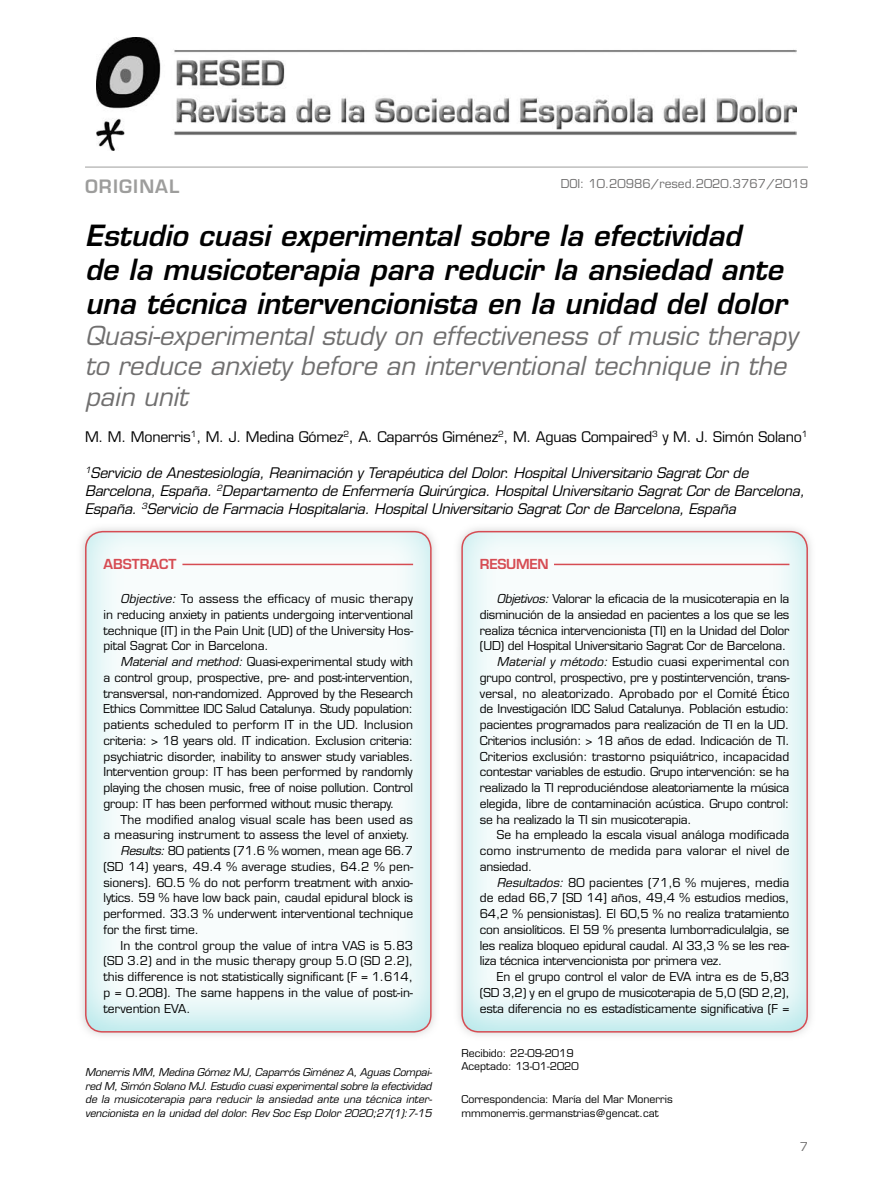
<style>
.page{position:relative;width:893px;height:1191px;background:#fff}
.page>*{position:absolute;margin:0;border:0;box-sizing:border-box;transform-origin:0 0}
.t1{font:italic 600 28.5px/34.2px "Eurostile LT Std";color:#000}
.t2{font:italic 25.5px/30.6px "Eurostile LT Std";color:#706f6f}
.t3{font:600 18px "Eurostile LT Std";letter-spacing:.06em;color:#9d9d9c}
.t4{font:italic 14.25px/18px "Eurostile LT Std";letter-spacing:-.015em;color:#000}
.t5{font:14.25px "Eurostile LT Std";letter-spacing:-.015em;color:#000}
.t6{font:600 13.5px "Eurostile LT Std";color:#d64c53}
.t7{font:600 13.5px "Eurostile LT Std";letter-spacing:-.02em;color:#d64c53}
.t8{font:12px/15.8px "Eurostile LT Std";letter-spacing:-.015em;color:#000;text-align:justify}
.t9{font:12px "Eurostile LT Std";letter-spacing:.005em;color:#000}
.t10{font:12px "Eurostile LT Std";color:#706f6f}
.t11{font:italic 10.5px/13.5px "Eurostile LT Std";letter-spacing:-.01em;color:#000;text-align:justify}
.t12{font:10.5px/13px "Eurostile LT Std";color:#000}
.s1{font-style:italic}
</style>
<div class="page">
<img style="left:81px;top:528px;width:354px;height:508px">
<img style="left:86px;top:531px;width:345px;height:500px">
<hr style="left:182px;top:563px;width:231px;height:2px;background:#d64c53">
<div style="left:85px;top:531px;width:347px;height:501px;border:2px solid #d64c53;border-radius:17px"></div>
<img style="left:458px;top:528px;width:353px;height:508px">
<img style="left:462px;top:531px;width:345px;height:500px">
<hr style="left:554px;top:563px;width:235px;height:2px;background:#d64c53">
<div style="left:461px;top:531px;width:347px;height:501px;border:2px solid #d64c53;border-radius:17px"></div>
<hr style="left:85px;top:167px;width:723px;height:1px;background:#9d9d9c">
<img style="left:96px;top:37px;width:701px;height:114px">
<h3 class="t3" style="left:85px;top:175px;width:96px">ORIGINAL</h3>
<p class="t10" style="left:561px;top:176px;width:249px">DOI: 10.20986/resed.2020.3767/2019</p>
<h1 class="t1" style="left:85px;top:218px;width:703px">Estudio cuasi experimental sobre la efectividad<br>de la musicoterapia para reducir la ansiedad ante una técnica intervencionista en la unidad del dolor</h1>
<h2 class="t2" style="left:85px;top:321px;width:714px">Quasi-experimental study on effectiveness of music therapy to reduce anxiety before an interventional technique in the pain unit</h2>
<p class="t5" style="left:85px;top:428px;width:724px">M. M. Monerris<sup>1</sup>, M. J. Medina Gómez<sup>2</sup>, A. Caparrós Giménez<sup>2</sup>, M. Aguas Compaired<sup>3</sup> y M. J. Simón Solano<sup>1</sup></p>
<p class="t4" style="left:85px;top:464px;width:721px"><sup>1</sup>Servicio de Anestesiología, Reanimación y Terapéutica del Dolor. Hospital Universitario Sagrat Cor de<br>Barcelona, España. <sup>2</sup>Departamento de Enfermería Quirúrgica. Hospital Universitario Sagrat Cor de Barcelona,<br>España. <sup>3</sup>Servicio de Farmacia Hospitalaria. Hospital Universitario Sagrat Cor de Barcelona, España</p>
<p class="t6" style="left:104px;top:555px;width:74px">ABSTRACT</p>
<p class="t8" style="left:104px;top:591px;width:311px;text-indent:17px"><span class="s1">Objective:</span> To assess the efficacy of music therapy in reducing anxiety in patients undergoing interventional technique (IT) in the Pain Unit (UD) of the University Hos&shy;pital Sagrat Cor in Barcelona.</p>
<p class="t8" style="left:104px;top:654px;width:311px;text-indent:17px"><span class="s1">Material and method:</span> Quasi-experimental study with a control group, prospective, pre- and post-intervention, transversal, non-randomized. Approved by the Research Ethics Committee IDC Salud Catalunya. Study population: patients scheduled to perform IT in the UD. Inclusion criteria: &gt; 18 years old. IT indication. Exclusion criteria: psychiatric disorder, inability to answer study variables.<br>Intervention group: IT has been performed by randomly playing the chosen music, free of noise pollution. Control group: IT has been performed without music therapy.</p>
<p class="t9" style="left:121px;top:812px;width:294px">The modified analog visual scale has been used as</p>
<p class="t8" style="left:104px;top:827px;width:307px">a measuring instrument to assess the level of anxiety.</p>
<p class="t8" style="left:121px;top:843px;width:294px"><span class="s1">Results:</span> 80 patients (71.6 % women, mean age 66.7</p>
<p class="t8" style="left:104px;top:858px;width:311px">(SD 14) years, 49.4 % average studies, 64.2 % pen-</p>
<p class="t8" style="left:104px;top:874px;width:311px">sioners). 60.5 % do not perform treatment with anxio-</p>
<p class="t8" style="left:104px;top:890px;width:311px">lytics. 59 % have low back pain, caudal epidural block is</p>
<p class="t8" style="left:104px;top:906px;width:311px">performed. 33.3 % underwent interventional technique</p>
<p class="t8" style="left:104px;top:921px;width:97px">for the first time.</p>
<p class="t9" style="left:121px;top:938px;width:294px">In the control group the value of intra VAS is 5.83</p>
<p class="t8" style="left:104px;top:953px;width:311px">(SD 3.2) and in the music therapy group 5.0 (SD 2.2),</p>
<p class="t8" style="left:104px;top:969px;width:311px">this difference is not statistically significant (F = 1.614,</p>
<p class="t8" style="left:104px;top:984px;width:311px">p = 0.208). The same happens in the value of post-in-</p>
<p class="t8" style="left:104px;top:1000px;width:89px">tervention EVA.</p>
<p class="t11" style="left:85px;top:1065px;width:349px">Monerris MM, Medina Gómez MJ, Caparrós Giménez A, Aguas Compai&shy;red M, Simón Solano MJ. Estudio cuasi experimental sobre la efectividad de la musicoterapia para reducir la ansiedad ante una técnica inter&shy;vencionista en la unidad del dolor. Rev Soc Esp Dolor 2020;27(1):7-15</p>
<p class="t7" style="left:480px;top:555px;width:70px">RESUMEN</p>
<p class="t8" style="left:497px;top:591px;width:294px"><span class="s1">Objetivos:</span> Valorar la eficacia de la musicoterapia en la</p>
<p class="t8" style="left:480px;top:607px;width:311px">disminución de la ansiedad en pacientes a los que se les</p>
<p class="t8" style="left:480px;top:622px;width:311px">realiza técnica intervencionista (TI) en la Unidad del Dolor</p>
<p class="t8" style="left:480px;top:638px;width:308px">(UD) del Hospital Universitario Sagrat Cor de Barcelona.</p>
<p class="t8" style="left:497px;top:654px;width:294px"><span class="s1">Material y método:</span> Estudio cuasi experimental con</p>
<p class="t8" style="left:480px;top:670px;width:311px">grupo control, prospectivo, pre y postintervención, trans-</p>
<p class="t9" style="left:480px;top:686px;width:311px">versal, no aleatorizado. Aprobado por el Comité Ético</p>
<p class="t8" style="left:480px;top:701px;width:311px">de Investigación IDC Salud Catalunya. Población estudio:</p>
<p class="t8" style="left:480px;top:717px;width:311px">pacientes programados para realización de TI en la UD.</p>
<p class="t8" style="left:480px;top:732px;width:311px">Criterios inclusión: &gt; 18 años de edad. Indicación de TI.</p>
<p class="t8" style="left:480px;top:748px;width:311px">Criterios exclusión: trastorno psiquiátrico, incapacidad</p>
<p class="t8" style="left:480px;top:764px;width:311px">contestar variables de estudio. Grupo intervención: se ha</p>
<p class="t8" style="left:480px;top:780px;width:311px">realizado la TI reproduciéndose aleatoriamente la música</p>
<p class="t8" style="left:480px;top:795px;width:311px">elegida, libre de contaminación acústica. Grupo control:</p>
<p class="t8" style="left:480px;top:811px;width:213px">se ha realizado la TI sin musicoterapia.</p>
<p class="t8" style="left:497px;top:827px;width:294px">Se ha empleado la escala visual análoga modificada</p>
<p class="t9" style="left:480px;top:843px;width:311px">como instrumento de medida para valorar el nivel de</p>
<p class="t8" style="left:480px;top:858px;width:54px">ansiedad.</p>
<p class="t8" style="left:497px;top:874px;width:294px"><span class="s1">Resultados:</span> 80 pacientes (71,6 % mujeres, media</p>
<p class="t8" style="left:480px;top:890px;width:311px">de edad 66,7 [SD 14] años, 49,4 % estudios medios,</p>
<p class="t8" style="left:480px;top:906px;width:311px">64,2 % pensionistas). El 60,5 % no realiza tratamiento</p>
<p class="t8" style="left:480px;top:921px;width:311px">con ansiolíticos. El 59 % presenta lumborradiculalgia, se</p>
<p class="t8" style="left:480px;top:937px;width:311px">les realiza bloqueo epidural caudal. Al 33,3 % se les rea-</p>
<p class="t8" style="left:480px;top:953px;width:244px">liza técnica intervencionista por primera vez.</p>
<p class="t8" style="left:497px;top:969px;width:294px">En el grupo control el valor de EVA intra es de 5,83</p>
<p class="t8" style="left:480px;top:984px;width:311px">(SD 3,2) y en el grupo de musicoterapia de 5,0 (SD 2,2),</p>
<p class="t8" style="left:480px;top:1000px;width:311px">esta diferencia no es estadísticamente significativa (F =</p>
<p class="t12" style="left:461px;top:1046px;width:119px">Recibido: 22-09-2019<br>Aceptado: 13-01-2020</p>
<p class="t12" style="left:461px;top:1092px;width:213px;line-height:13.5px">Correspondencia: María del Mar Monerris mmmonerris.germanstrias@gencat.cat</p>
<p class="t10" style="left:800px;top:1139px;width:10px">7</p>
</div>
